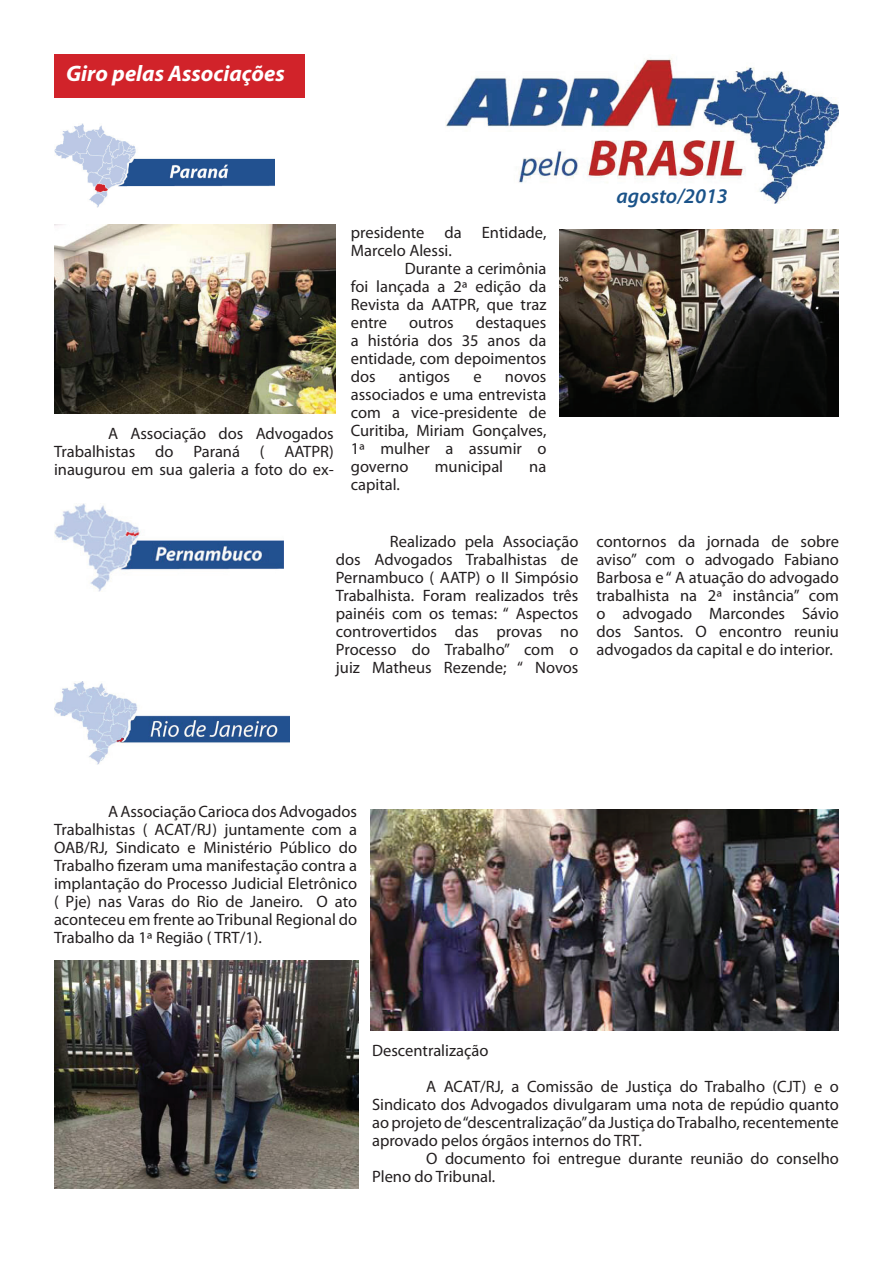
<style>
.page{position:relative;width:893px;height:1263px;background:#fff}
.page>*{position:absolute;margin:0;border:0;box-sizing:border-box;transform-origin:0 0}
.t1{font:italic 700 22.5px "Myriad Pro";color:#fff}
.t2{font:italic 600 21px "Myriad Pro";color:#1b5389}
.t3{font:16.5px/18px "Myriad Pro";color:#231f20;text-align:justify}
</style>
<div class="page">
<img style="left:446px;top:58px;width:393px;height:145px">
<img style="left:54px;top:682px;width:235px;height:83px">
<svg style="left:117px;top:738px;width:7px;height:4px"></svg>
<img style="left:54px;top:504px;width:229px;height:87px">
<img style="left:54px;top:960px;width:304px;height:228px">
<img style="left:370px;top:809px;width:469px;height:221px">
<div style="left:54px;top:54px;width:250px;height:43px;background:#d1232a"></div>
<img style="left:54px;top:123px;width:221px;height:85px">
<img style="left:560px;top:230px;width:279px;height:186px">
<img style="left:54px;top:225px;width:282px;height:188px">
<h1 class="t1" style="left:66px;top:59px;width:220px">Giro pelas Associações</h1>
<p class="t3" style="left:54px;top:424px;width:281px;text-indent:54px">A Associação dos Advogados Trabalhistas do Paraná ( AATPR) inaugurou em sua galeria a foto do ex-</p>
<p class="t3" style="left:351px;top:223px;width:197px">presidente da Entidade,<br>Marcelo Alessi.</p>
<p class="t3" style="left:351px;top:259px;width:197px;text-indent:54px">Durante a cerimônia foi lançada a 2ª edição da Revista da AATPR, que traz entre</p>
<p class="t3" style="left:351px;top:313px;width:197px;text-indent:125px">destaques a história dos 35 anos da entidade, com depoimentos dos</p>
<p class="t3" style="left:409px;top:313px;width:46px">outros</p>
<p class="t3" style="left:399px;top:367px;width:53px">antigos</p>
<p class="t3" style="left:473px;top:367px;width:10px">e</p>
<p class="t3" style="left:351px;top:367px;width:197px;text-indent:154px">novos associados e uma entrevista com a vice-presidente de Curitiba, Miriam Gonçalves, 1ª mulher a assumir o governo</p>
<p class="t3" style="left:435px;top:457px;width:70px">municipal</p>
<p class="t3" style="left:529px;top:457px;width:19px">na</p>
<p class="t3" style="left:351px;top:475px;width:51px">capital.</p>
<p class="t2" style="left:617px;top:182px;width:113px">agosto/2013</p>
<p class="t3" style="left:336px;top:532px;width:244px;text-indent:54px">Realizado pela Associação dos Advogados Trabalhistas de Pernambuco ( AATP) o II Simpósio Trabalhista. Foram realizados três painéis com os temas: “ Aspectos controvertidos das provas no Processo do Trabalho” com o juiz Matheus Rezende; “ Novos</p>
<p class="t3" style="left:596px;top:532px;width:244px">contornos da jornada de sobre aviso” com o advogado Fabiano Barbosa e “ A atuação do advogado trabalhista na 2ª instância” com o advogado Marcondes Sávio dos Santos. O encontro reuniu advogados da capital e do interior.</p>
<p class="t3" style="left:54px;top:802px;width:305px;text-indent:54px">A Associação Carioca dos Advogados Trabalhistas ( ACAT/RJ) juntamente com a OAB/RJ, Sindicato e Ministério Público do Trabalho fizeram uma manifestação contra a implantação do Processo Judicial Eletrônico ( Pje) nas Varas do Rio de Janeiro. O ato aconteceu em frente ao Tribunal Regional do Trabalho da 1ª Região ( TRT/1).</p>
<p class="t3" style="left:426px;top:1032px;width:414px;line-height:36px;text-indent:-54px">Descentralização<br>A ACAT/RJ, a Comissão de Justiça do Trabalho (CJT) e o</p>
<p class="t3" style="left:372px;top:1095px;width:468px">Sindicato dos Advogados divulgaram uma nota de repúdio quanto ao projeto de “descentralização” da Justiça do Trabalho, recentemente aprovado pelos órgãos internos do TRT.</p>
<p class="t3" style="left:372px;top:1149px;width:468px;text-indent:54px">O documento foi entregue durante reunião do conselho<br>Pleno do Tribunal.</p>
</div>
